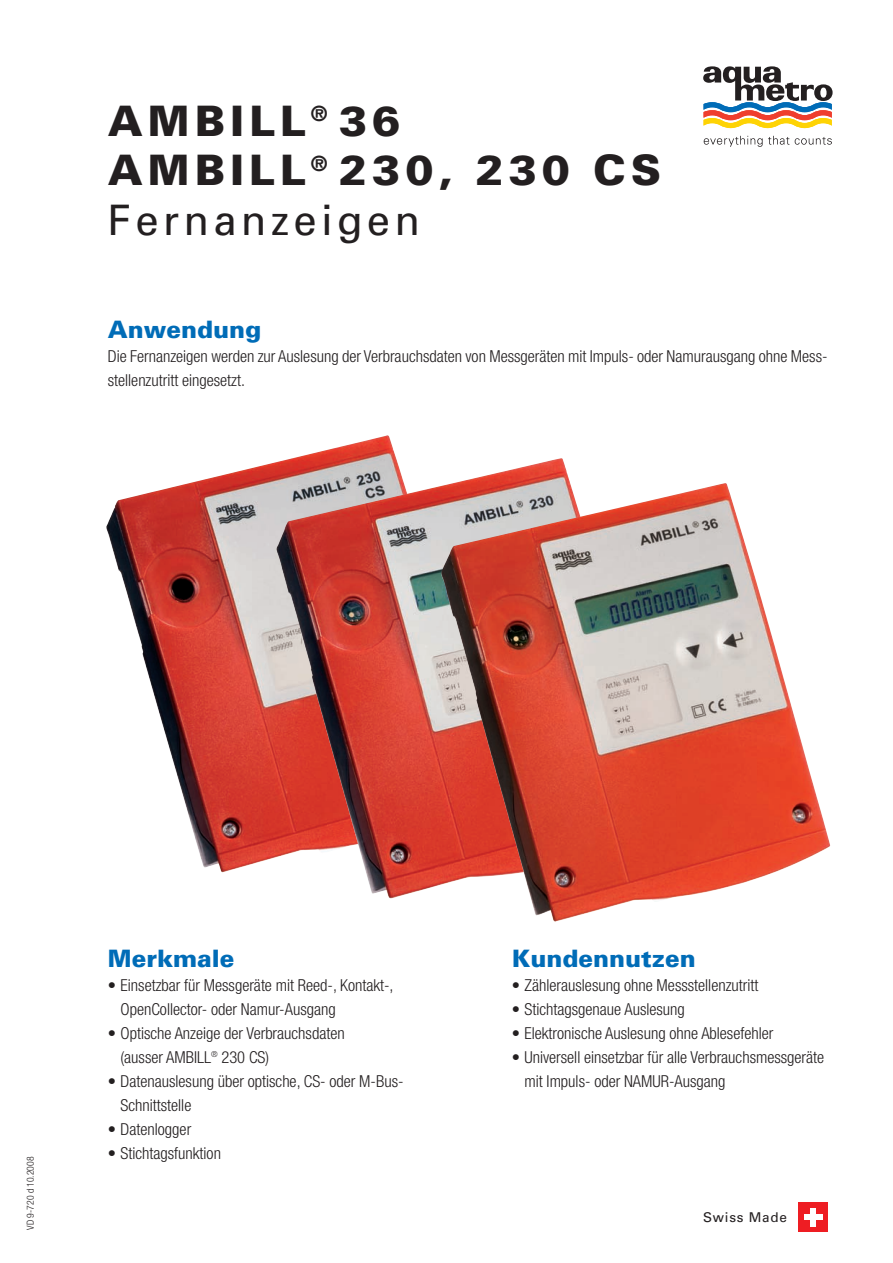
<style>
.page{position:relative;width:893px;height:1263px;background:#fff}
.page>*{position:absolute;margin:0;border:0;box-sizing:border-box;transform-origin:0 0}
.t1{font:900 42px/49.5px "Univers";letter-spacing:.12em;color:#231f20}
.t2{font:900 24px "Univers";color:#006cb7}
.t3{font:300 condensed 16.5px/24px "Helvetica Neue";color:#231f20}
.t4{font:13.5px "Univers LT Std";letter-spacing:.055em;color:#231f20}
.t5{font:300 condensed 9.75px "Helvetica Neue";color:#231f20}
.s1{font-weight:400}
</style>
<div class="page">
<img style="left:106px;top:435px;width:290px;height:437px">
<img style="left:276px;top:458px;width:294px;height:440px">
<img style="left:437px;top:483px;width:393px;height:439px">
<svg style="left:703px;top:66px;width:130px;height:62px"></svg>
<svg style="left:704px;top:136px;width:85px;height:11px"></svg>
<svg style="left:795px;top:137px;width:37px;height:8px"></svg>
<div style="left:798px;top:1202px;width:30px;height:30px;background:#ee1d23"></div>
<div style="left:810px;top:1208px;width:6px;height:18px;background:#fff"></div>
<div style="left:804px;top:1214px;width:18px;height:6px;background:#fff"></div>
<h1 class="t1" style="left:108px;top:100px;width:555px">AMBILL <sup>®</sup> 36<br>AMBILL <sup>®</sup> 230, 230 CS<br><span class="s1">Fernanzeigen</span></h1>
<h2 class="t2" style="left:108px;top:320px;width:155px">Anwendung</h2>
<p class="t3" style="left:108px;top:345px;width:721px">Die Fernanzeigen werden zur Auslesung der Verbrauchsdaten von Messgeräten mit Impuls- oder Namurausgang ohne Mess&shy;stellenzutritt eingesetzt.</p>
<p class="t5" style="left:27px;top:1229px;width:75px;rotate:-90deg">VD 9-720 d 10.2008</p>
<h2 class="t2" style="left:108px;top:950px;width:128px">Merkmale</h2>
<p class="t3" style="left:121px;top:975px;width:274px;text-indent:-13px">• Einsetzbar für Messgeräte mit Reed-, Kontakt-,<br>OpenCollector- oder Namur-Ausgang</p>
<p class="t3" style="left:121px;top:1023px;width:226px;text-indent:-13px">• Optische Anzeige der Verbrauchsdaten (ausser AMBILL<sup>®</sup> 230 CS)</p>
<p class="t3" style="left:121px;top:1071px;width:284px;text-indent:-13px">• Datenauslesung über optische, CS- oder M-Bus-<br>Schnittstelle</p>
<p class="t3" style="left:108px;top:1119px;width:85px">• Datenlogger</p>
<p class="t3" style="left:108px;top:1143px;width:115px">• Stichtagsfunktion</p>
<h2 class="t2" style="left:512px;top:950px;width:186px">Kundennutzen</h2>
<p class="t3" style="left:512px;top:975px;width:248px">• Zählerauslesung ohne Messstellenzutritt</p>
<p class="t3" style="left:512px;top:999px;width:175px">• Stichtagsgenaue Auslesung</p>
<p class="t3" style="left:512px;top:1023px;width:263px">• Elektronische Auslesung ohne Ablesefehler</p>
<p class="t3" style="left:524px;top:1047px;width:301px;text-indent:-13px">• Universell einsetzbar für alle Verbrauchsmessgeräte mit Impuls- oder NAMUR-Ausgang</p>
<p class="t4" style="left:703px;top:1209px;width:85px">Swiss Made</p>
</div>
